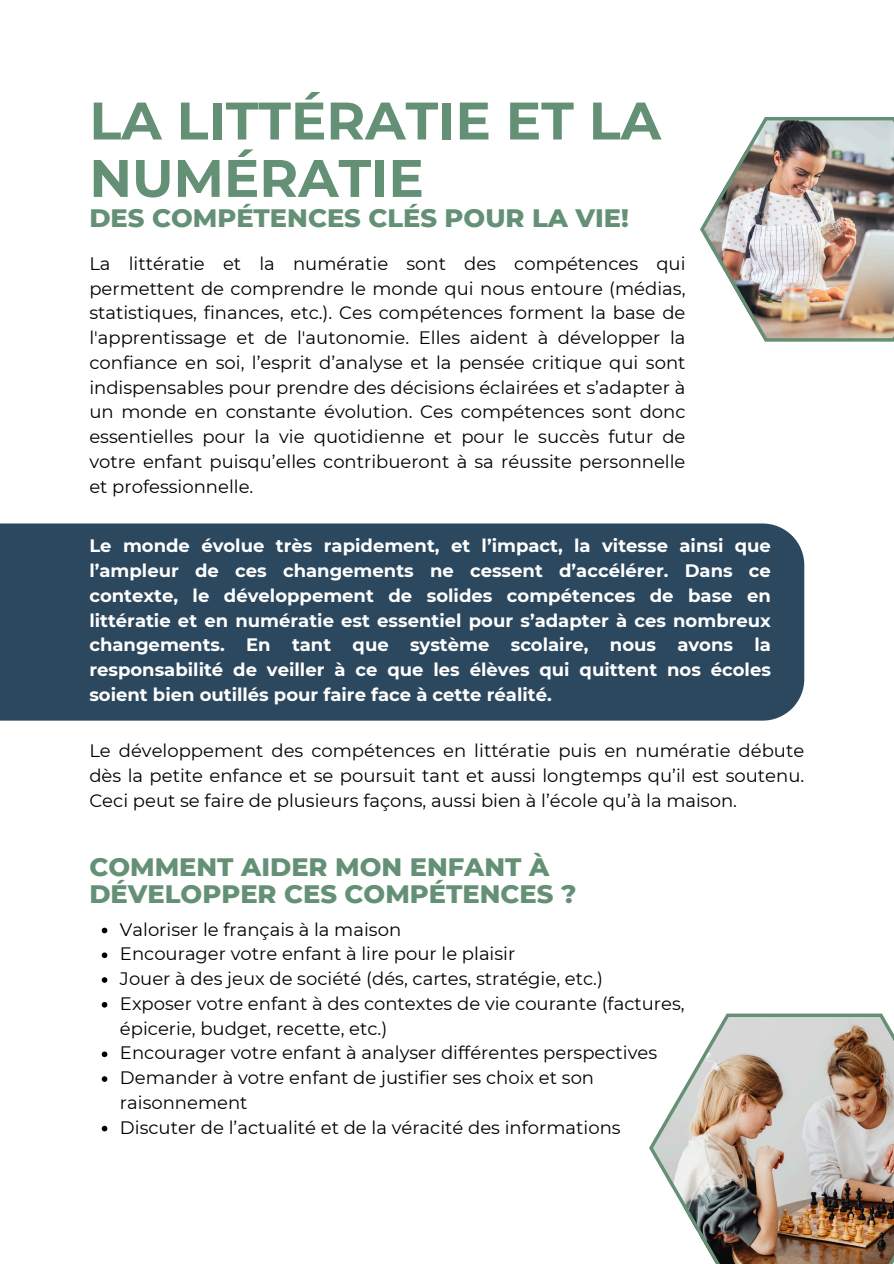
<style>
.page{position:relative;width:894px;height:1264px;background:#fff}
.page>*{position:absolute;margin:0;border:0;box-sizing:border-box;transform-origin:0 0}
.t1{font:700 52.8px/57.3px "Montserrat";color:#649076}
.t2{font:800 25.8px/27px "Montserrat";color:#649076}
.t3{font:18px/24.8px "Montserrat";color:#000}
.t4{font:700 18px/24.8px "Montserrat";color:#fff;text-align:justify}
</style>
<div class="page">
<img style="left:700px;top:117px;width:193px;height:224px">
<div style="left:0;top:523px;width:804px;height:197px;background:#2b485f"></div>
<img style="left:649px;top:1013px;width:244px;height:250px">
<svg style="left:102px;top:927px;width:5px;height:6px"></svg>
<svg style="left:102px;top:952px;width:5px;height:6px"></svg>
<svg style="left:102px;top:977px;width:5px;height:5px"></svg>
<svg style="left:102px;top:1002px;width:5px;height:5px"></svg>
<svg style="left:102px;top:1051px;width:5px;height:6px"></svg>
<svg style="left:102px;top:1076px;width:5px;height:5px"></svg>
<svg style="left:102px;top:1125px;width:5px;height:6px"></svg>
<p class="t1" style="left:89px;top:92px;width:573px">LA LITTÉRATIE ET LA<br>NUMÉRATIE</p>
<p class="t2" style="left:89px;top:204px;width:541px">DES COMPÉTENCES CLÉS POUR LA VIE!</p>
<p class="t3" style="left:89px;top:251px;width:597px;text-align:justify">La littératie et la numératie sont des compétences qui permettent de comprendre le monde qui nous entoure (médias, statistiques, finances, etc.). Ces compétences forment la base de l'apprentissage et de l'autonomie. Elles aident à développer la confiance en soi, l’esprit d’analyse et la pensée critique qui sont indispensables pour prendre des décisions éclairées et s’adapter à un monde en constante évolution. Ces compétences sont donc essentielles pour la vie quotidienne et pour le succès futur de votre enfant puisqu’elles contribueront à sa réussite personnelle et professionnelle.</p>
<p class="t4" style="left:89px;top:533px;width:683px">Le monde évolue très rapidement, et l’impact, la vitesse ainsi que l’ampleur de ces changements ne cessent d’accélérer. Dans ce contexte, le développement de solides compétences de base en littératie et en numératie est essentiel pour s’adapter à ces nombreux changements. En tant que système scolaire, nous avons la responsabilité de veiller à ce que les élèves qui quittent nos écoles soient bien outillés pour faire face à cette réalité.</p>
<p class="t3" style="left:89px;top:738px;width:716px;text-align:justify">Le développement des compétences en littératie puis en numératie débute dès la petite enfance et se poursuit tant et aussi longtemps qu’il est soutenu.<br>Ceci peut se faire de plusieurs façons, aussi bien à l’école qu’à la maison.</p>
<p class="t2" style="left:89px;top:852px;width:488px">COMMENT AIDER MON ENFANT À<br>DÉVELOPPER CES COMPÉTENCES ?</p>
<p class="t3" style="left:120px;top:916px;width:282px">Valoriser le français à la maison</p>
<p class="t3" style="left:120px;top:941px;width:397px">Encourager votre enfant à lire pour le plaisir</p>
<h3 class="t3" style="left:120px;top:966px;width:484px">Jouer à des jeux de société (dés, cartes, stratégie, etc.)</h3>
<p class="t3" style="left:120px;top:991px;width:566px">Exposer votre enfant à des contextes de vie courante (factures, épicerie, budget, recette, etc.)</p>
<h2 class="t3" style="left:120px;top:1040px;width:538px">Encourager votre enfant à analyser différentes perspectives</h2>
<p class="t3" style="left:120px;top:1065px;width:475px">Demander à votre enfant de justifier ses choix et son raisonnement</p>
<p class="t3" style="left:120px;top:1114px;width:502px">Discuter de l’actualité et de la véracité des informations</p>
</div>
